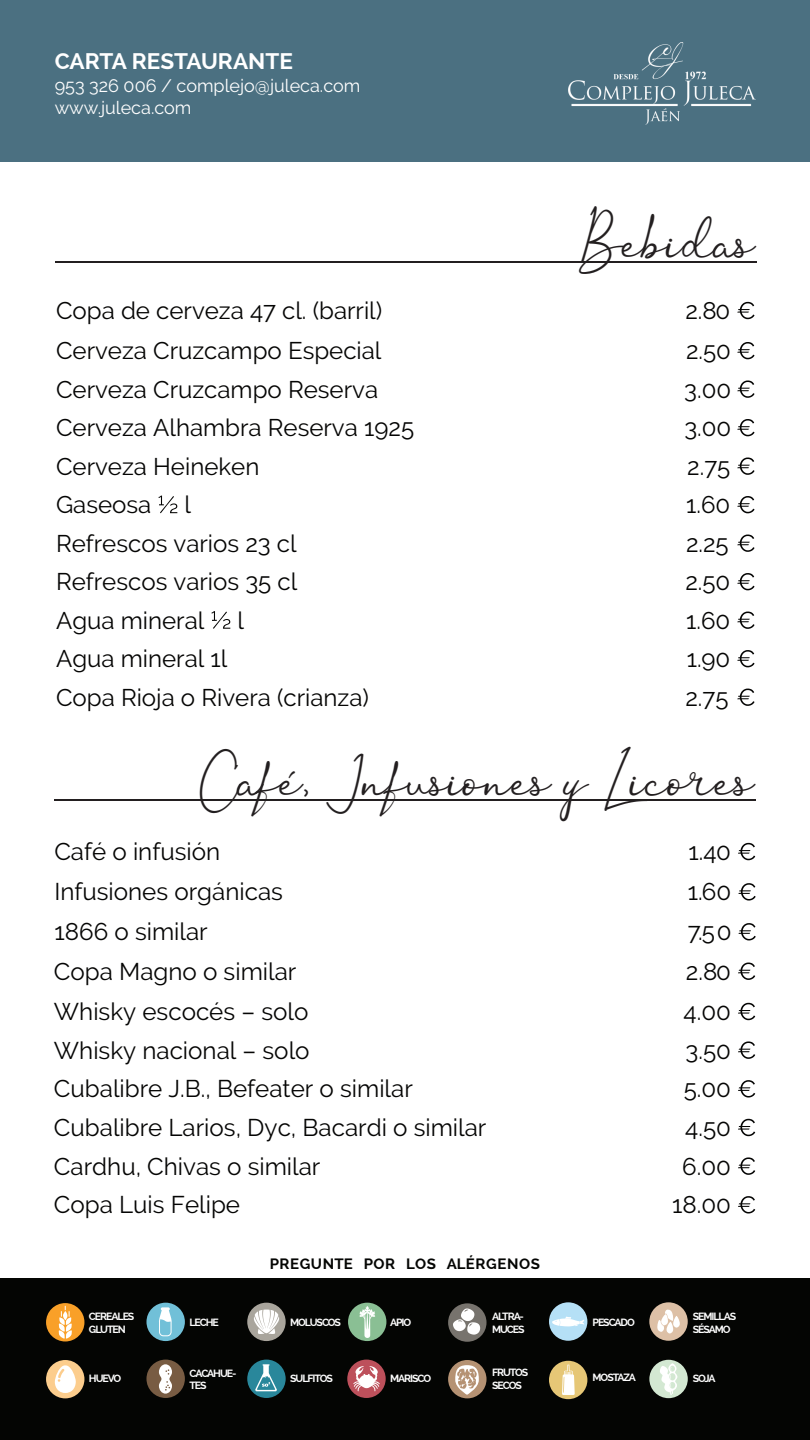
<style>
.page{position:relative;width:810px;height:1440px;background:#fff}
.page>*{position:absolute;margin:0;border:0;box-sizing:border-box;transform-origin:0 0}
.t1{font:45px "Ortisan Signature";color:#231f20}
.t2{font:24.15px "Raleway";color:#050504}
.t3{font:24.08px "Raleway";color:#050504}
.t4{font:700 22.5px "Raleway";letter-spacing:-.005em;color:#fff}
.t5{font:18px/22.5px "Raleway";color:#fff}
.t6{font:700 15px "Raleway";color:#040503}
.t7{font:700 10.5px/12.6px "Raleway";letter-spacing:-.1em;color:#fff}
</style>
<div class="page">
<div style="left:0;top:0;width:810px;height:161px;background:#4b7081"></div>
<div style="left:0;top:1279px;width:810px;height:161px;background:#040503"></div>
<img style="left:568px;top:43px;width:188px;height:81px">
<div style="left:649px;top:1302px;width:39px;height:39px;background:#ddc0a6;border-radius:50%"></div>
<svg style="left:657px;top:1309px;width:23px;height:25px"></svg>
<div style="left:448px;top:1303px;width:39px;height:39px;background:#77736d;border-radius:50%"></div>
<svg style="left:453px;top:1308px;width:27px;height:27px"></svg>
<div style="left:549px;top:1361px;width:38px;height:38px;background:#e6c776;border-radius:50%"></div>
<svg style="left:562px;top:1365px;width:13px;height:30px"></svg>
<div style="left:146px;top:1360px;width:39px;height:38px;background:#785c43;border-radius:50%"></div>
<svg style="left:159px;top:1364px;width:13px;height:30px"></svg>
<div style="left:347px;top:1360px;width:39px;height:38px;background:#bd505b;border-radius:50%"></div>
<svg style="left:353px;top:1366px;width:27px;height:25px"></svg>
<div style="left:348px;top:1303px;width:38px;height:38px;background:#8abf94;border-radius:50%"></div>
<svg style="left:359px;top:1306px;width:16px;height:32px"></svg>
<div style="left:549px;top:1302px;width:38px;height:39px;background:#b5e0f6;border-radius:50%"></div>
<svg style="left:552px;top:1317px;width:32px;height:9px"></svg>
<div style="left:247px;top:1360px;width:39px;height:38px;background:#29879b;border-radius:50%"></div>
<svg style="left:255px;top:1364px;width:22px;height:27px"></svg>
<div style="left:46px;top:1303px;width:38px;height:38px;background:#f9a028;border-radius:50%"></div>
<svg style="left:58px;top:1306px;width:14px;height:33px"></svg>
<div style="left:146px;top:1303px;width:39px;height:38px;background:#71c0d8;border-radius:50%"></div>
<svg style="left:159px;top:1307px;width:13px;height:29px"></svg>
<div style="left:649px;top:1360px;width:39px;height:38px;background:#d3e8d2;border-radius:50%"></div>
<svg style="left:660px;top:1363px;width:17px;height:32px"></svg>
<div style="left:448px;top:1360px;width:39px;height:38px;background:#b59273;border-radius:50%"></div>
<svg style="left:455px;top:1365px;width:24px;height:30px"></svg>
<div style="left:46px;top:1360px;width:38px;height:38px;background:#fccd8d;border-radius:50%"></div>
<svg style="left:55px;top:1365px;width:21px;height:28px"></svg>
<div style="left:247px;top:1303px;width:39px;height:38px;background:#a9a59c;border-radius:50%"></div>
<svg style="left:254px;top:1310px;width:25px;height:24px"></svg>
<hr style="left:55px;top:261px;width:702px;height:2px;background:#231f20">
<svg style="left:737px;top:302px;width:18px;height:17px"></svg>
<svg style="left:737px;top:342px;width:18px;height:17px"></svg>
<svg style="left:737px;top:380px;width:18px;height:18px"></svg>
<svg style="left:737px;top:419px;width:18px;height:17px"></svg>
<svg style="left:737px;top:458px;width:18px;height:17px"></svg>
<svg style="left:159px;top:496px;width:18px;height:17px"></svg>
<svg style="left:737px;top:496px;width:18px;height:17px"></svg>
<svg style="left:737px;top:535px;width:18px;height:17px"></svg>
<svg style="left:737px;top:573px;width:18px;height:17px"></svg>
<svg style="left:212px;top:611px;width:18px;height:18px"></svg>
<svg style="left:737px;top:612px;width:18px;height:17px"></svg>
<svg style="left:737px;top:650px;width:18px;height:17px"></svg>
<svg style="left:737px;top:689px;width:18px;height:17px"></svg>
<svg style="left:738px;top:963px;width:17px;height:17px"></svg>
<svg style="left:738px;top:1003px;width:17px;height:17px"></svg>
<svg style="left:738px;top:1041px;width:17px;height:18px"></svg>
<svg style="left:738px;top:1080px;width:17px;height:18px"></svg>
<svg style="left:738px;top:1119px;width:17px;height:17px"></svg>
<svg style="left:738px;top:1157px;width:17px;height:18px"></svg>
<svg style="left:738px;top:1196px;width:17px;height:18px"></svg>
<hr style="left:54px;top:799px;width:702px;height:2px;background:#231f20">
<svg style="left:738px;top:883px;width:18px;height:18px"></svg>
<svg style="left:738px;top:843px;width:17px;height:17px"></svg>
<svg style="left:738px;top:923px;width:18px;height:17px"></svg>
<p class="t4" style="left:55px;top:48px;width:240px">CARTA RESTAURANTE</p>
<p class="t5" style="left:55px;top:74px;width:307px">953 326 006 / complejo@juleca.com www.juleca.com</p>
<h1 class="t1" style="left:579px;top:215px;width:178px">Bebidas</h1>
<p class="t3" style="left:56px;top:296px;width:328px">Copa de cerveza 47 cl. (barril)</p>
<p class="t3" style="left:685px;top:296px;width:46px">2.80</p>
<p class="t3" style="left:56px;top:337px;width:327px">Cerveza Cruzcampo Especial</p>
<p class="t3" style="left:686px;top:337px;width:46px">2.50</p>
<p class="t3" style="left:56px;top:375px;width:324px">Cerveza Cruzcampo Reserva</p>
<p class="t3" style="left:684px;top:375px;width:48px">3.00</p>
<p class="t3" style="left:56px;top:414px;width:360px">Cerveza Alhambra Reserva 1925</p>
<p class="t3" style="left:684px;top:414px;width:48px">3.00</p>
<p class="t3" style="left:56px;top:452px;width:205px">Cerveza Heineken</p>
<p class="t3" style="left:687px;top:452px;width:45px">2.75</p>
<p class="t3" style="left:56px;top:491px;width:97px">Gaseosa</p>
<p class="t3" style="left:185px;top:491px;width:8px">l</p>
<p class="t3" style="left:686px;top:491px;width:46px">1.60</p>
<p class="t3" style="left:56px;top:529px;width:242px">Refrescos varios 23 cl</p>
<p class="t3" style="left:686px;top:529px;width:44px">2.25</p>
<p class="t3" style="left:56px;top:568px;width:243px">Refrescos varios 35 cl</p>
<p class="t3" style="left:685px;top:568px;width:46px">2.50</p>
<p class="t3" style="left:56px;top:606px;width:150px">Agua mineral</p>
<p class="t3" style="left:237px;top:606px;width:8px">l</p>
<p class="t3" style="left:686px;top:606px;width:46px">1.60</p>
<p class="t3" style="left:56px;top:645px;width:173px">Agua mineral 1l</p>
<p class="t3" style="left:687px;top:645px;width:45px">1.90</p>
<p class="t3" style="left:56px;top:683px;width:314px">Copa Rioja o Rivera (crianza)</p>
<p class="t3" style="left:685px;top:683px;width:45px">2.75</p>
<h1 class="t1" style="left:200px;top:753px;width:556px">Café, Infusiones y Licores</h1>
<p class="t2" style="left:54px;top:837px;width:167px">Café o infusión</p>
<p class="t2" style="left:689px;top:837px;width:44px">1.40</p>
<p class="t2" style="left:54px;top:878px;width:230px">Infusiones orgánicas</p>
<p class="t2" style="left:688px;top:878px;width:45px">1.60</p>
<p class="t2" style="left:55px;top:918px;width:155px">1866 o similar</p>
<p class="t2" style="left:688px;top:918px;width:45px">7.50</p>
<p class="t2" style="left:54px;top:957px;width:244px">Copa Magno o similar</p>
<p class="t2" style="left:686px;top:957px;width:47px">2.80</p>
<p class="t2" style="left:54px;top:997px;width:256px">Whisky escocés – solo</p>
<p class="t2" style="left:684px;top:997px;width:49px">4.00</p>
<p class="t2" style="left:54px;top:1036px;width:257px">Whisky nacional – solo</p>
<p class="t2" style="left:686px;top:1036px;width:47px">3.50</p>
<p class="t2" style="left:54px;top:1075px;width:360px">Cubalibre J.B., Befeater o similar</p>
<p class="t2" style="left:684px;top:1075px;width:49px">5.00</p>
<p class="t2" style="left:54px;top:1113px;width:434px">Cubalibre Larios, Dyc, Bacardi o similar</p>
<p class="t2" style="left:685px;top:1113px;width:47px">4.50</p>
<p class="t2" style="left:54px;top:1152px;width:268px">Cardhu, Chivas o similar</p>
<p class="t2" style="left:682px;top:1152px;width:50px">6.00</p>
<p class="t2" style="left:54px;top:1191px;width:188px">Copa Luis Felipe</p>
<p class="t2" style="left:672px;top:1191px;width:60px">18.00</p>
<p class="t6" style="left:270px;top:1255px;width:272px">P R E G U N T E P O R L O S A L É R G E N O S</p>
<p class="t7" style="left:89px;top:1310px;width:47px">CEREALES<br>GLUTEN</p>
<p class="t7" style="left:189px;top:1316px;width:31px">LECHE</p>
<p class="t7" style="left:290px;top:1316px;width:52px">MOLUSCOS</p>
<p class="t7" style="left:390px;top:1316px;width:23px">APIO</p>
<p class="t7" style="left:492px;top:1310px;width:34px">ALTRA-<br>MUCES</p>
<p class="t7" style="left:593px;top:1316px;width:44px">PESCADO</p>
<p class="t7" style="left:693px;top:1310px;width:45px">SEMILLAS<br>SÉSAMO</p>
<p class="t7" style="left:89px;top:1372px;width:34px">HUEVO</p>
<p class="t7" style="left:189px;top:1367px;width:49px">CACAHUE-<br>TES</p>
<p class="t7" style="left:290px;top:1372px;width:44px">SULFITOS</p>
<p class="t7" style="left:390px;top:1372px;width:43px">MARISCO</p>
<p class="t7" style="left:492px;top:1366px;width:38px">FRUTOS<br>SECOS</p>
<p class="t7" style="left:593px;top:1371px;width:45px">MOSTAZA</p>
<p class="t7" style="left:693px;top:1372px;width:24px">SOJA</p>
</div>
